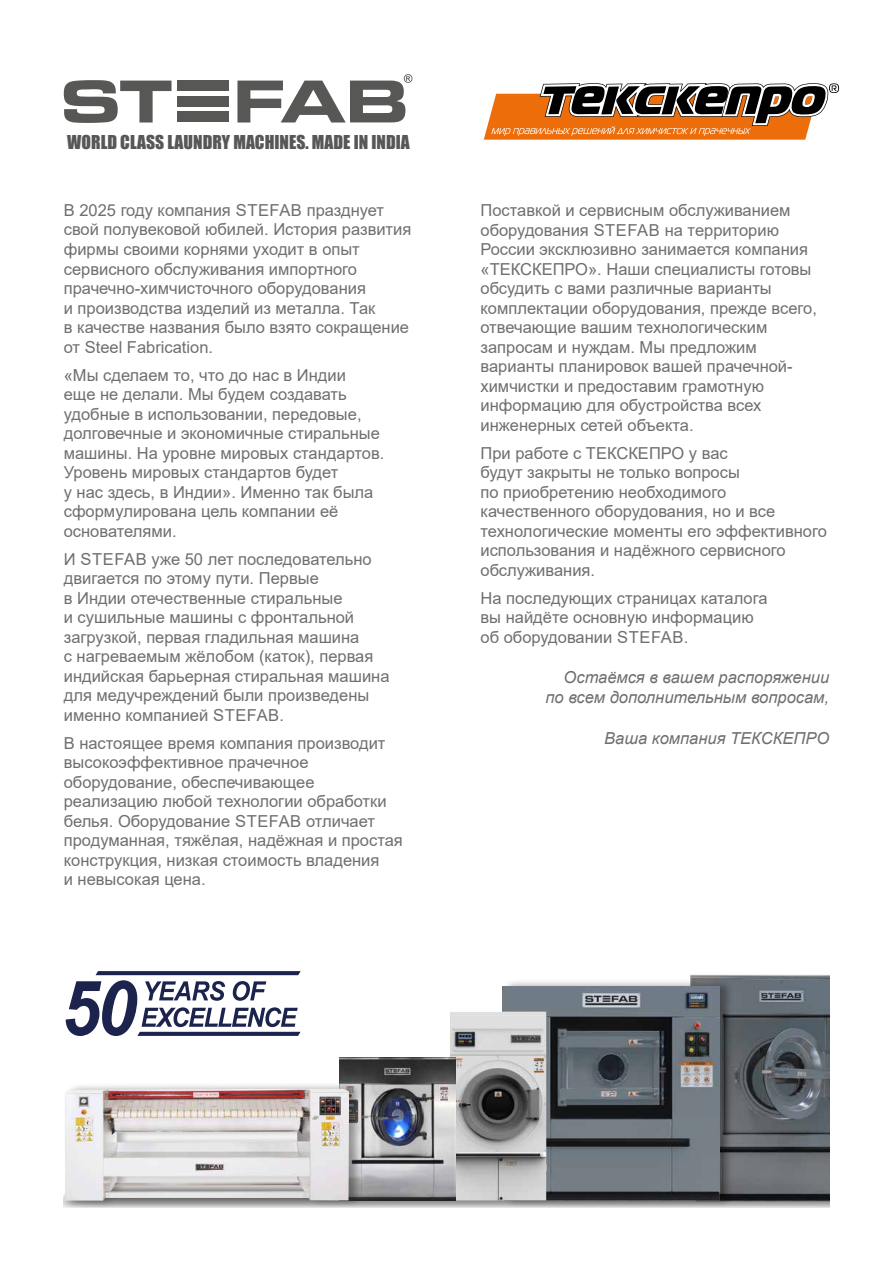
<style>
.page{position:relative;width:893px;height:1263px;background:#fff}
.page>*{position:absolute;margin:0;border:0;box-sizing:border-box;transform-origin:0 0}
.t1{font:17.55px "Impact";color:#575756}
.t2{font:16.5px/19.5px "Arial";color:#706f6f}
.t3{font:italic 16.5px/19.5px "Arial";color:#706f6f;text-align:right}
</style>
<div class="page">
<svg style="left:64px;top:1200px;width:765px;height:8px;background:#bfbfbf"></svg>
<img style="left:690px;top:974px;width:139px;height:231px">
<div style="left:502px;top:979px;width:231px;height:228px;background:#000;opacity:.35"></div>
<img style="left:503px;top:986px;width:217px;height:214px">
<img style="left:450px;top:1012px;width:97px;height:188px">
<img style="left:340px;top:1057px;width:115px;height:143px">
<div style="left:64px;top:1081px;width:299px;height:126px;background:#000;opacity:.35"></div>
<img style="left:65px;top:1088px;width:284px;height:112px">
<svg style="left:66px;top:971px;width:235px;height:65px"></svg>
<svg style="left:64px;top:80px;width:108px;height:43px"></svg>
<div style="left:178px;top:81px;width:51px;height:10px;background:#575756"></div>
<div style="left:178px;top:96px;width:51px;height:11px;background:#575756"></div>
<div style="left:178px;top:112px;width:51px;height:10px;background:#575756"></div>
<svg style="left:237px;top:74px;width:176px;height:48px"></svg>
<svg style="left:483px;top:83px;width:356px;height:57px"></svg>
<p class="t1" style="left:67px;top:129px;width:344px">WORLD CLASS LAUNDRY MACHINES. MADE IN INDIA</p>
<p class="t2" style="left:64px;top:200px;width:349px">В 2025 году компания STEFAB празднует свой полувековой юбилей. История развития фирмы своими корнями уходит в опыт сервисного обслуживания импортного прачечно-химчисточного оборудования<br>и производства изделий из металла. Так<br>в качестве названия было взято сокращение от Steel Fabrication.</p>
<p class="t2" style="left:64px;top:365px;width:322px">«Мы сделаем то, что до нас в Индии<br>еще не делали. Мы будем создавать удобные в использовании, передовые, долговечные и экономичные стиральные машины. На уровне мировых стандартов.<br>Уровень мировых стандартов будет<br>у нас здесь, в Индии». Именно так была сформулирована цель компании её основателями.</p>
<p class="t2" style="left:64px;top:549px;width:327px">И STEFAB уже 50 лет последовательно двигается по этому пути. Первые<br>в Индии отечественные стиральные<br>и сушильные машины с фронтальной загрузкой, первая гладильная машина<br>с нагреваемым жёлобом (каток), первая индийская барьерная стиральная машина для медучреждений были произведены именно компанией STEFAB.</p>
<p class="t2" style="left:64px;top:733px;width:341px">В настоящее время компания производит высокоэффективное прачечное оборудование, обеспечивающее реализацию любой технологии обработки белья. Оборудование STEFAB отличает продуманная, тяжёлая, надёжная и простая конструкция, низкая стоимость владения<br>и невысокая цена.</p>
<p class="t2" style="left:480px;top:200px;width:338px">Поставкой и сервисным обслуживанием оборудования STEFAB на территорию России эксклюзивно занимается компания «ТЕКСКЕПРО». Наши специалисты готовы обсудить с вами различные варианты комплектации оборудования, прежде всего, отвечающие вашим технологическим запросам и нуждам. Мы предложим варианты планировок вашей прачечной&shy;химчистки и предоставим грамотную информацию для обустройства всех инженерных сетей объекта.</p>
<p class="t2" style="left:480px;top:443px;width:348px">При работе с ТЕКСКЕПРО у вас<br>будут закрыты не только вопросы<br>по приобретению необходимого качественного оборудования, но и все технологические моменты его эффективного использования и надёжного сервисного обслуживания.</p>
<p class="t2" style="left:480px;top:588px;width:289px">На последующих страницах каталога вы найдёте основную информацию об оборудовании STEFAB.</p>
<p class="t3" style="left:545px;top:668px;width:285px">Остаёмся в вашем распоряжении по всем дополнительным вопросам,</p>
<p class="t3" style="left:604px;top:728px;width:226px">Ваша компания ТЕКСКЕПРО</p>
</div>
